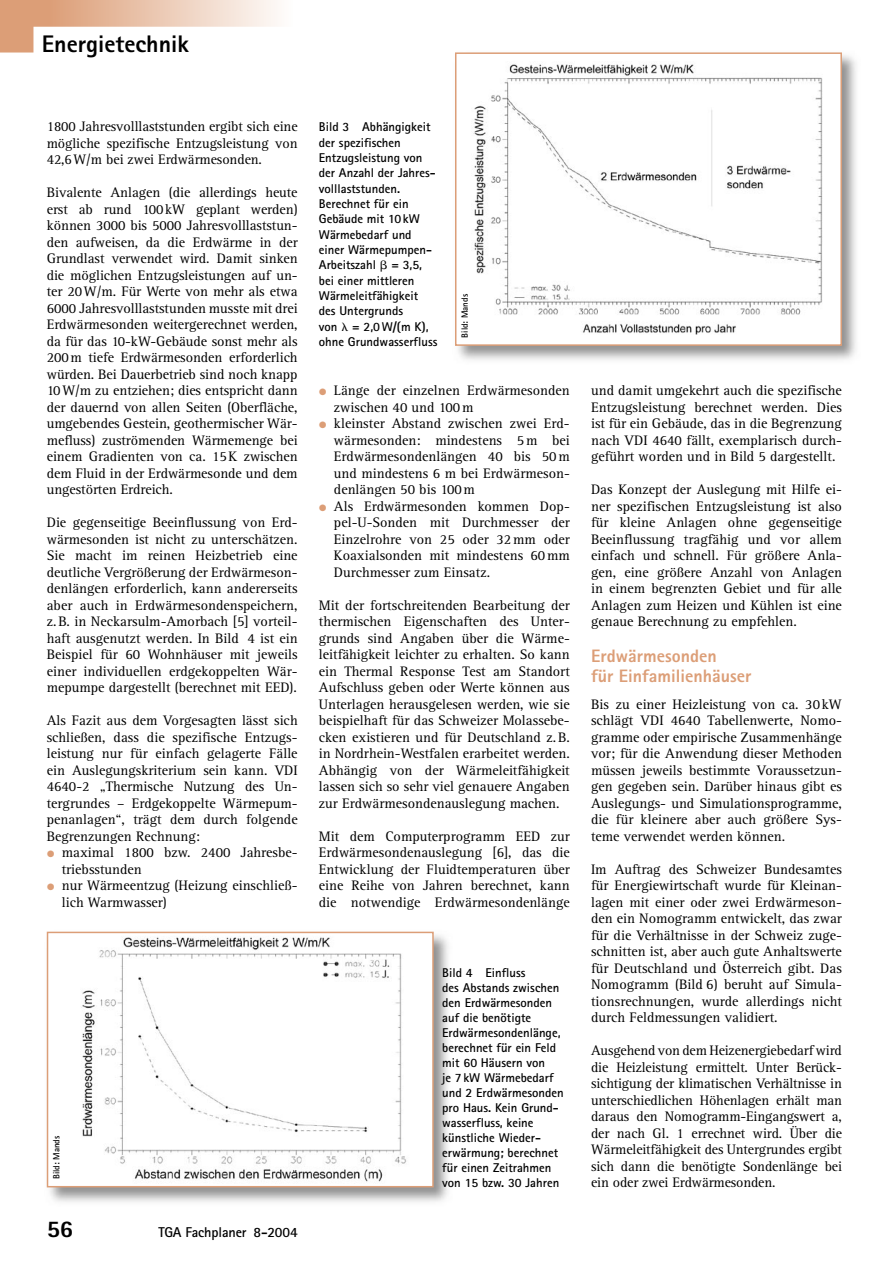
<style>
.page{position:relative;width:893px;height:1263px;background:#fff}
.page>*{position:absolute;margin:0;border:0;box-sizing:border-box;transform-origin:0 0}
.t1{font:800 24px "Rotis Sans Serif";color:#000}
.t2{font:800 18px/19.5px "Rotis Sans Serif";color:#dc9e77}
.t3{font:14.25px/16.5px "Rotis Serif";color:#000;text-align:justify}
.t4{font:700 14.25px "Rotis Sans Serif";letter-spacing:-.01em;color:#000}
.t5{font:700 12.75px/15.3px "Rotis Sans Serif";color:#000}
.t6{font:700 9px "Rotis Sans Serif";color:#000}
</style>
<div class="page">
<svg style="left:0;top:0;width:277px;height:53px"></svg>
<img style="left:458px;top:55px;width:398px;height:305px">
<div style="left:456px;top:53px;width:385px;height:292px;background:#fff"></div>
<img style="left:473px;top:64px;width:350px;height:270px">
<hr style="left:455px;top:53px;width:1px;height:292px;background:#dc9e77">
<hr style="left:456px;top:344px;width:385px;height:2px;background:#dc9e77">
<hr style="left:840px;top:53px;width:2px;height:292px;background:#dc9e77">
<hr style="left:456px;top:52px;width:385px;height:2px;background:#dc9e77">
<img style="left:46px;top:931px;width:402px;height:271px">
<div style="left:48px;top:932px;width:385px;height:255px;background:#fff"></div>
<img style="left:63px;top:933px;width:356px;height:249px">
<hr style="left:47px;top:932px;width:1px;height:255px;background:#dc9e77">
<hr style="left:48px;top:1186px;width:385px;height:1px;background:#dc9e77">
<hr style="left:432px;top:932px;width:2px;height:255px;background:#dc9e77">
<hr style="left:48px;top:932px;width:385px;height:1px;background:#dc9e77">
<h1 class="t1" style="left:42px;top:29px;width:149px">Energietechnik</h1>
<p class="t3" style="left:47px;top:119px;width:252px">1800 Jahresvolllaststunden ergibt sich eine mögliche spezifische Entzugsleistung von 42,6 W/m bei zwei Erdwärmesonden.</p>
<p class="t3" style="left:47px;top:185px;width:252px">Bivalente Anlagen (die allerdings heute erst ab rund 100 kW geplant werden) können 3000 bis 5000 Jahresvolllaststun&shy;den aufweisen, da die Erdwärme in der Grundlast verwendet wird. Damit sinken die möglichen Entzugsleistungen auf un&shy;ter 20 W/m. Für Werte von mehr als etwa 6000 Jahresvolllaststunden musste mit drei Erdwärmesonden weitergerechnet werden, da für das 10-kW-Gebäude sonst mehr als 200 m tiefe Erdwärmesonden erforderlich würden. Bei Dauerbetrieb sind noch knapp 10 W/m zu entziehen; dies entspricht dann der dauernd von allen Seiten (Oberfläche, umgebendes Gestein, geothermischer Wär&shy;mefluss) zuströmenden Wärmemenge bei einem Gradienten von ca. 15 K zwischen dem Fluid in der Erdwärmesonde und dem ungestörten Erdreich.</p>
<p class="t3" style="left:47px;top:515px;width:252px">Die gegenseitige Beeinflussung von Erd&shy;wärmesonden ist nicht zu unterschätzen.<br>Sie macht im reinen Heizbetrieb eine deutliche Vergrößerung der Erdwärmeson&shy;denlängen erforderlich, kann andererseits aber auch in Erdwärmesondenspeichern, z. B. in Neckarsulm-Amorbach [5] vorteil&shy;haft ausgenutzt werden. In Bild 4 ist ein Beispiel für 60 Wohnhäuser mit jeweils einer individuellen erdgekoppelten Wär&shy;mepumpe dargestellt (berechnet mit EED).</p>
<p class="t3" style="left:47px;top:713px;width:252px">Als Fazit aus dem Vorgesagten lässt sich schließen, dass die spezifische Entzugs&shy;leistung nur für einfach gelagerte Fälle ein Auslegungskriterium sein kann. VDI 4640-2 „Thermische Nutzung des Un&shy;tergrundes – Erdgekoppelte Wärmepum&shy;penanlagen“, trägt dem durch folgende Begrenzungen Rechnung:</p>
<p class="t3" style="left:62px;top:845px;width:237px;text-align:left">maximal 1800 bzw. 2400 Jahresbe&shy;triebsstunden<br>nur Wärmeentzug (Heizung einschließ&shy;lich Warmwasser)</p>
<p class="t6" style="left:51px;top:1179px;width:45px;rotate:-90deg">Bild: Mands</p>
<h1 class="t1" style="left:47px;top:1213px;width:28px">56</h1>
<p class="t4" style="left:158px;top:1223px;width:141px">TGA Fachplaner 8-2004</p>
<p class="t5" style="left:319px;top:119px;width:120px">Bild 3 Abhängigkeit der spezifischen<br>Entzugsleistung von der Anzahl der Jahres&shy;volllaststunden.<br>Berechnet für ein<br>Gebäude mit 10 kW<br>Wärmebedarf und einer Wärmepumpen-<br>Arbeitszahl = 3,5, bei einer mittleren<br>Wärmeleitfähigkeit des Untergrunds<br>von = 2,0 W/(m K), ohne Grundwasserfluss</p>
<p class="t6" style="left:459px;top:338px;width:45px;rotate:-90deg">Bild: Mands</p>
<p class="t3" style="left:334px;top:383px;width:237px;text-align:left">Länge der einzelnen Erdwärmesonden zwischen 40 und 100 m<br>kleinster Abstand zwischen zwei Erd&shy;wärmesonden: mindestens 5 m bei<br>Erdwärmesondenlängen 40 bis 50 m und mindestens 6 m bei Erdwärmeson&shy;denlängen 50 bis 100 m<br>Als Erdwärmesonden kommen Dop&shy;pel-U-Sonden mit Durchmesser der<br>Einzelrohre von 25 oder 32 mm oder<br>Koaxialsonden mit mindestens 60 mm<br>Durchmesser zum Einsatz.</p>
<p class="t3" style="left:319px;top:597px;width:252px">Mit der fortschreitenden Bearbeitung der thermischen Eigenschaften des Unter&shy;grunds sind Angaben über die Wärme&shy;leitfähigkeit leichter zu erhalten. So kann ein Thermal Response Test am Standort Aufschluss geben oder Werte können aus Unterlagen herausgelesen werden, wie sie beispielhaft für das Schweizer Molassebe&shy;cken existieren und für Deutschland z. B. in Nordrhein-Westfalen erarbeitet werden.<br>Abhängig von der Wärmeleitfähigkeit lassen sich so sehr viel genauere Angaben zur Erdwärmesondenauslegung machen.</p>
<p class="t3" style="left:319px;top:828px;width:252px">Mit dem Computerprogramm EED zur Erdwärmesondenauslegung [6], das die Entwicklung der Fluidtemperaturen über eine Reihe von Jahren berechnet, kann die notwendige Erdwärmesondenlänge</p>
<p class="t5" style="left:442px;top:965px;width:123px">Bild 4 Einfluss<br>des Abstands zwischen den Erdwärmesonden auf die benötigte<br>Erdwärmesondenlänge, berechnet für ein Feld mit 60 Häusern von<br>je 7 kW Wärmebedarf und 2 Erdwärmesonden pro Haus. Kein Grund&shy;wasserfluss, keine künstliche Wieder&shy;erwärmung; berechnet für einen Zeitrahmen von 15 bzw. 30 Jahren</p>
<p class="t3" style="left:591px;top:383px;width:252px">und damit umgekehrt auch die spezifische Entzugsleistung berechnet werden. Dies ist für ein Gebäude, das in die Begrenzung nach VDI 4640 fällt, exemplarisch durch&shy;geführt worden und in Bild 5 dargestellt.</p>
<p class="t3" style="left:591px;top:482px;width:252px">Das Konzept der Auslegung mit Hilfe ei&shy;ner spezifischen Entzugsleistung ist also für kleine Anlagen ohne gegenseitige Beeinflussung tragfähig und vor allem einfach und schnell. Für größere Anla&shy;gen, eine größere Anzahl von Anlagen in einem begrenzten Gebiet und für alle Anlagen zum Heizen und Kühlen ist eine genaue Berechnung zu empfehlen.</p>
<p class="t2" style="left:591px;top:646px;width:162px">Erdwärmesonden<br>für Einfamilienhäuser</p>
<p class="t3" style="left:591px;top:696px;width:252px">Bis zu einer Heizleistung von ca. 30 kW schlägt VDI 4640 Tabellenwerte, Nomo&shy;gramme oder empirische Zusammenhänge vor; für die Anwendung dieser Methoden müssen jeweils bestimmte Voraussetzun&shy;gen gegeben sein. Darüber hinaus gibt es Auslegungs- und Simulationsprogramme, die für kleinere aber auch größere Sys&shy;teme verwendet werden können.</p>
<p class="t3" style="left:591px;top:861px;width:252px">Im Auftrag des Schweizer Bundesamtes für Energiewirtschaft wurde für Kleinan&shy;lagen mit einer oder zwei Erdwärmeson&shy;den ein Nomogramm entwickelt, das zwar für die Verhältnisse in der Schweiz zuge&shy;schnitten ist, aber auch gute Anhaltswerte für Deutschland und Österreich gibt. Das Nomogramm (Bild 6) beruht auf Simula&shy;tionsrechnungen, wurde allerdings nicht durch Feldmessungen validiert.</p>
<p class="t3" style="left:591px;top:1043px;width:252px">Ausgehend von dem Heizenergiebedarf wird die Heizleistung ermittelt. Unter Berück&shy;sichtigung der klimatischen Verhältnisse in unterschiedlichen Höhenlagen erhält man daraus den Nomogramm-Eingangswert a, der nach Gl. 1 errechnet wird. Über die Wärmeleitfähigkeit des Untergrundes ergibt sich dann die benötigte Sondenlänge bei ein oder zwei Erdwärmesonden.</p>
</div>
